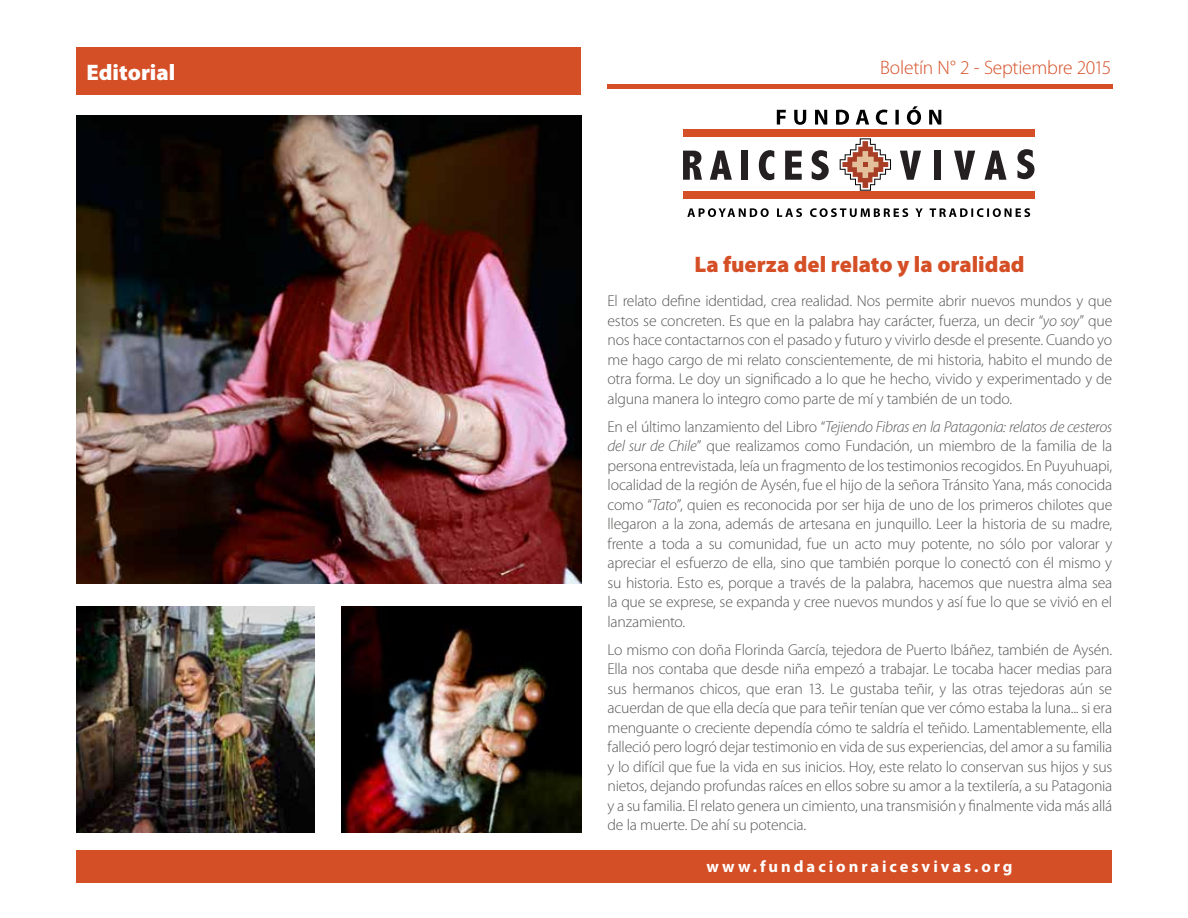
<style>
.page{position:relative;width:1188px;height:918px;background:#fff}
.page>*{position:absolute;margin:0;border:0;box-sizing:border-box;transform-origin:0 0}
.t1{font:900 22.5px "Myriad Pro";color:#d54f26}
.t2{font:900 22.5px "Myriad Pro";color:#fff}
.t3{font:300 19.5px "Myriad Pro";letter-spacing:-.015em;color:#d54f26}
.t4{font:700 16.5px "Myriad Pro";letter-spacing:.18em;color:#fff}
.t5{font:300 15.75px/19.5px "Myriad Pro";letter-spacing:-.02em;color:#575756;text-align:justify}
.s1{font-style:italic}
</style>
<div class="page">
<svg style="left:840px;top:138px;width:51px;height:53px"></svg>
<svg style="left:683px;top:151px;width:19px;height:29px"></svg>
<svg style="left:710px;top:151px;width:22px;height:29px"></svg>
<div style="left:741px;top:151px;width:7px;height:29px;background:#241f21"></div>
<svg style="left:759px;top:150px;width:15px;height:30px"></svg>
<svg style="left:785px;top:151px;width:17px;height:29px"></svg>
<svg style="left:812px;top:150px;width:17px;height:30px"></svg>
<svg style="left:1017px;top:149px;width:18px;height:30px"></svg>
<svg style="left:900px;top:151px;width:21px;height:29px"></svg>
<div style="left:934px;top:151px;width:7px;height:29px;background:#241f21"></div>
<svg style="left:954px;top:151px;width:21px;height:29px"></svg>
<svg style="left:985px;top:151px;width:22px;height:29px"></svg>
<div style="left:683px;top:130px;width:352px;height:7px;background:#d54f26"></div>
<div style="left:683px;top:192px;width:352px;height:7px;background:#d54f26"></div>
<hr style="left:607px;top:85px;width:505px;height:4px;background:#d54f26">
<svg style="left:687px;top:208px;width:343px;height:9px"></svg>
<svg style="left:777px;top:106px;width:164px;height:19px"></svg>
<div style="left:76px;top:850px;width:1035px;height:32px;background:#d54f26"></div>
<div style="left:76px;top:47px;width:505px;height:47px;background:#d54f26"></div>
<img style="left:342px;top:606px;width:239px;height:227px">
<img style="left:76px;top:116px;width:505px;height:468px">
<img style="left:77px;top:606px;width:237px;height:227px">
<h1 class="t2" style="left:86px;top:59px;width:91px">Editorial</h1>
<p class="t3" style="left:880px;top:57px;width:233px">Boletín N° 2 - Septiembre 2015</p>
<h1 class="t1" style="left:694px;top:252px;width:332px">La fuerza del relato y la oralidad</h1>
<p class="t5" style="left:608px;top:292px;width:506px">El relato define identidad, crea realidad. Nos permite abrir nuevos mundos y que estos se concreten. Es que en la palabra hay carácter, fuerza, un decir “<span class="s1">yo soy</span>” que nos hace contactarnos con el pasado y futuro y vivirlo desde el presente. Cuando yo me hago cargo de mi relato conscientemente, de mi historia, habito el mundo de otra forma. Le doy un significado a lo que he hecho, vivido y experimentado y de alguna manera lo integro como parte de mí y también de un todo.</p>
<p class="t5" style="left:608px;top:417px;width:506px">En el último lanzamiento del Libro “<span class="s1">Tejiendo Fibras en la Patagonia: relatos de cesteros del sur de Chile</span>” que realizamos como Fundación, un miembro de la familia de la persona entrevistada, leía un fragmento de los testimonios recogidos. En Puyuhuapi, localidad de la región de Aysén, fue el hijo de la señora Tránsito Yana, más conocida como “<span class="s1">Tato</span>”, quien es reconocida por ser hija de uno de los primeros chilotes que llegaron a la zona, además de artesana en junquillo. Leer la historia de su madre, frente a toda a su comunidad, fue un acto muy potente, no sólo por valorar y apreciar el esfuerzo de ella, sino que también porque lo conectó con él mismo y su historia. Esto es, porque a través de la palabra, hacemos que nuestra alma sea la que se exprese, se expanda y cree nuevos mundos y así fue lo que se vivió en el lanzamiento.</p>
<p class="t5" style="left:608px;top:640px;width:506px">Lo mismo con doña Florinda García, tejedora de Puerto Ibáñez, también de Aysén.<br>Ella nos contaba que desde niña empezó a trabajar. Le tocaba hacer medias para sus hermanos chicos, que eran 13. Le gustaba teñir, y las otras tejedoras aún se acuerdan de que ella decía que para teñir tenían que ver cómo estaba la luna... si era menguante o creciente dependía cómo te saldría el teñido. Lamentablemente, ella falleció pero logró dejar testimonio en vida de sus experiencias, del amor a su familia y lo difícil que fue la vida en sus inicios. Hoy, este relato lo conservan sus hijos y sus nietos, dejando profundas raíces en ellos sobre su amor a la textilería, a su Patagonia y a su familia. El relato genera un cimiento, una transmisión y finalmente vida más allá de la muerte. De ahí su potencia.</p>
<p class="t4" style="left:706px;top:857px;width:308px">www.fundacionraicesvivas.org</p>
</div>
